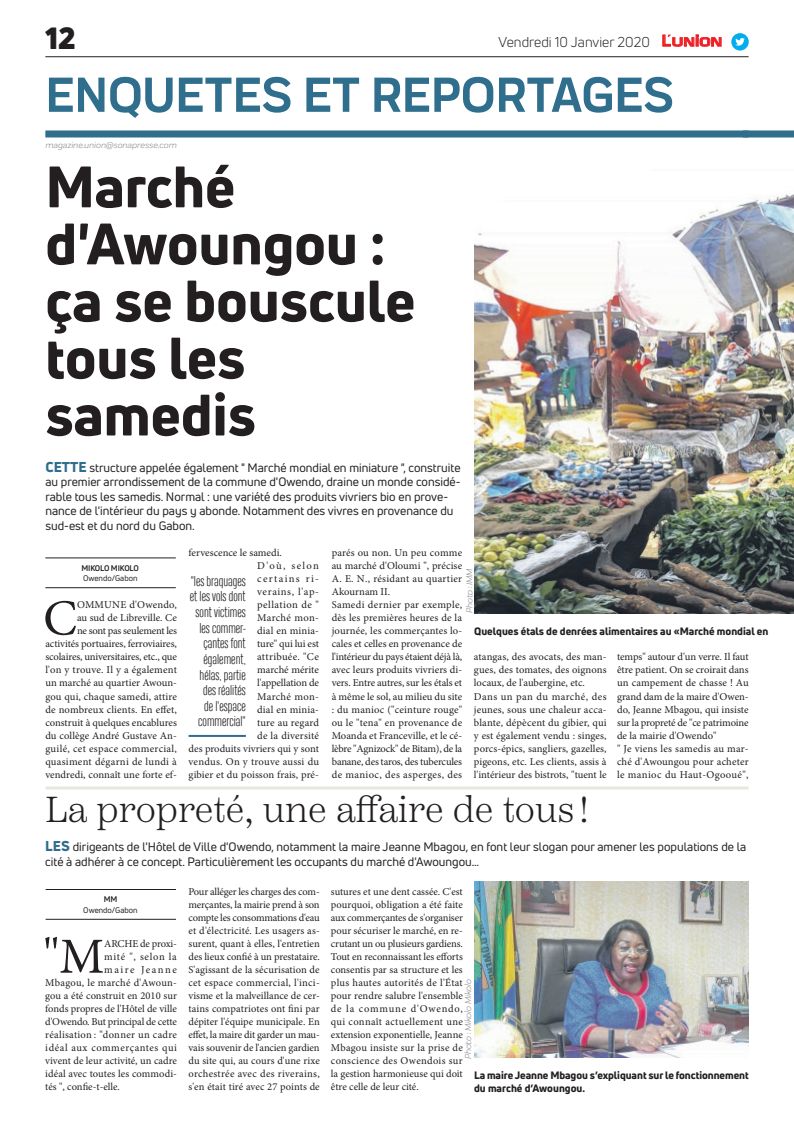
<style>
.page{position:relative;width:794px;height:1129px;background:#fff}
.page>*{position:absolute;margin:0;border:0;box-sizing:border-box;transform-origin:0 0}
.t1{font:800 57px/57px "Uni Neue";color:#231f20}
.t2{font:700 51px "Praktika";color:#2f6e8c}
.t3{font:50.5px "Minion Pro";color:#231f20}
.t4{font:300 36px "Scotch Text";color:#231f20}
.t5{font:900 30px "Uni Neue";color:#231f20}
.t6{font:14px "Uni Neue";color:#231f20}
.t7{font:300 13px/15.6px "Heading Compressed Pro";color:#231f20;text-align:right}
.t8{font:12px/14.4px "Uni Neue";color:#231f20}
.t9{font:10.5px/13px "Minion Pro";letter-spacing:.005em;color:#231f20}
.t10{font:800 10.5px/12.6px "Uni Neue";color:#231f20}
.t11{font:10.5px "Minion Pro";letter-spacing:-.015em;color:#231f20}
.t12{font:10.5px "Minion Pro";letter-spacing:.025em;color:#231f20}
.t13{font:10.5px "Minion Pro";letter-spacing:.05em;color:#231f20}
.t14{font:10.5px "Minion Pro";letter-spacing:.03em;color:#231f20}
.t15{font:10.5px "Minion Pro";letter-spacing:.065em;color:#231f20}
.t16{font:10.5px "Minion Pro";letter-spacing:.04em;color:#231f20}
.t17{font:10.5px "Minion Pro";letter-spacing:.125em;color:#231f20}
.t18{font:10.5px "Minion Pro";letter-spacing:.145em;color:#231f20}
.t19{font:italic 9px "Praktika";color:#818386}
.t20{font:8px "Uni Neue";color:#231f20}
.t21{font:700 8px "Uni Neue";letter-spacing:-.02em;color:#231f20}
.s1{font-family:"Eurostile";font-weight:600;font-size:14.9px;color:#ee1d23}
.s2{font-family:"Eurostile";font-weight:600;font-size:11.4px;color:#ee1d23}
.s3{font-weight:800;font-size:14px;color:#2f6e8c}
</style>
<div class="page">
<hr style="left:45px;top:56px;width:703px;height:1px;background:#231f20">
<div style="left:45px;top:130px;width:703px;height:7px;background:#2f6e8c"></div>
<div style="left:743px;top:130px;width:51px;height:7px;background:#2f6e8c"></div>
<svg style="left:662px;top:34px;width:60px;height:13px"></svg>
<div style="left:731px;top:33px;width:17px;height:18px;background:#00aeef;border-radius:50%"></div>
<svg style="left:735px;top:38px;width:10px;height:8px"></svg>
<hr style="left:189px;top:734px;width:57px;height:2px;background:#2f6e8c">
<hr style="left:45px;top:587px;width:131px;height:1px;background:#231f20">
<hr style="left:45px;top:557px;width:131px;height:1px;background:#231f20">
<hr style="left:46px;top:918px;width:130px;height:1px;background:#231f20">
<hr style="left:46px;top:889px;width:130px;height:1px;background:#231f20">
<img style="left:474px;top:881px;width:274px;height:175px">
<img style="left:474px;top:194px;width:320px;height:419px">
<hr style="left:46px;top:786px;width:702px;height:3px;background:#e7e8e2">
<h3 class="t5" style="left:45px;top:17px;width:32px">12</h3>
<h3 class="t6" style="left:498px;top:33px;width:225px">Vendredi 10 Janvier 2020 <span class="s1">L</span><span class="s2">UNION</span></h3>
<h2 class="t2" style="left:45px;top:54px;width:630px">ENQUETES ET REPORTAGES</h2>
<p class="t19" style="left:45px;top:139px;width:133px">magazine.union@sonapresse.com</p>
<h1 class="t1" style="left:45px;top:157px;width:371px">Marché d'Awoungou : ça se bouscule tous les samedis</h1>
<p class="t8" style="left:45px;top:460px;width:417px"><span class="s3">CETTE</span> structure appelée également " Marché mondial en miniature ", construite au premier arrondissement de la commune d'Owendo, draine un monde considé&shy;rable tous les samedis. Normal : une variété des produits vivriers bio en prove&shy;nance de l'intérieur du pays y abonde. Notamment des vivres en provenance du sud-est et du nord du Gabon.</p>
<p class="t21" style="left:82px;top:563px;width:59px">MIKOLO MIKOLO</p>
<p class="t20" style="left:83px;top:573px;width:56px">Owendo/Gabon</p>
<h3 class="t3" style="left:43px;top:584px;width:35px">C</h3>
<p class="t9" style="left:45px;top:598px;width:133px;text-align:right">OMMUNE d'Owendo,<br>au sud de Libreville. Ce<br>ne sont pas seulement les activités portuaires, ferroviaires, scolaires, universitaires, etc., que l'on y trouve. Il y a également un marché au quartier Awoun&shy;gou qui, chaque samedi, attire de nombreux clients. En effet, construit à quelques encablures du collège André Gustave An&shy;guilé, cet espace commercial, quasiment dégarni de lundi à vendredi, connaît une forte ef-</p>
<p class="t9" style="left:189px;top:546px;width:95px">fervescence le samedi.</p>
<p class="t9" style="left:257px;top:559px;width:63px">D'où, selon</p>
<p class="t17" style="left:257px;top:572px;width:63px">certains ri-</p>
<p class="t13" style="left:257px;top:585px;width:63px">verains, l'ap-</p>
<p class="t16" style="left:257px;top:598px;width:63px">pellation de "</p>
<p class="t12" style="left:257px;top:611px;width:63px">Marché mon-</p>
<p class="t9" style="left:257px;top:624px;width:63px">dial en minia-</p>
<p class="t11" style="left:257px;top:637px;width:63px">ture" qui lui est</p>
<p class="t14" style="left:257px;top:650px;width:63px">attribuée. "Ce</p>
<p class="t9" style="left:257px;top:663px;width:63px">marché mérite</p>
<p class="t11" style="left:257px;top:676px;width:63px">l'appellation de</p>
<p class="t12" style="left:257px;top:689px;width:63px">Marché mon-</p>
<p class="t9" style="left:257px;top:702px;width:63px">dial en minia-</p>
<p class="t9" style="left:257px;top:715px;width:63px">ture au regard</p>
<p class="t9" style="left:257px;top:728px;width:63px">de la diversité</p>
<p class="t9" style="left:189px;top:741px;width:132px">des produits vivriers qui y sont</p>
<p class="t9" style="left:189px;top:754px;width:132px">vendus. On y trouve aussi du</p>
<p class="t9" style="left:189px;top:767px;width:132px">gibier et du poisson frais, pré-</p>
<p class="t7" style="left:190px;top:574px;width:58px">"les braquages et les vols dont sont victimes les commer&shy;çantes font également, hélas, partie des réalités<br>de l'espace commercial"</p>
<p class="t9" style="left:332px;top:546px;width:132px">parés ou non. Un peu comme au marché d'Oloumi ", précise<br>A. E. N., résidant au quartier<br>Akournam II.<br>Samedi dernier par exemple, dès les premières heures de la journée, les commerçantes lo&shy;cales et celles en provenance de l'intérieur du pays étaient déjà là, avec leurs produits vivriers di&shy;vers. Entre autres, sur les étals et à même le sol, au milieu du site : du manioc ("ceinture rouge" ou le "tena" en provenance de<br>Moanda et Franceville, et le cé&shy;lèbre "Agnizock" de Bitam), de la banane, des taros, des tubercules de manioc, des asperges, des</p>
<p class="t19" style="left:463px;top:613px;width:46px;rotate:-90deg">Photo : IMM</p>
<p class="t10" style="left:474px;top:625px;width:296px">Quelques étals de denrées alimentaires au «Marché mondial en</p>
<p class="t9" style="left:474px;top:650px;width:134px">atangas, des avocats, des man&shy;gues, des tomates, des oignons locaux, de l'aubergine, etc.<br>Dans un pan du marché, des jeunes, sous une chaleur acca&shy;blante, dépècent du gibier, qui y est également vendu : singes, porcs-épics, sangliers, gazelles, pigeons, etc. Les clients, assis à l'intérieur des bistrots, "tuent le</p>
<p class="t9" style="left:617px;top:650px;width:133px">temps" autour d'un verre. Il faut être patient. On se croirait dans un campement de chasse ! Au grand dam de la maire d'Owen&shy;do, Jeanne Mbagou, qui insiste sur la propreté de "ce patrimoine de la mairie d'Owendo"<br>" Je viens les samedis au mar&shy;ché d'Awoungou pour acheter le manioc du Haut-Ogooué",</p>
<h3 class="t4" style="left:45px;top:788px;width:545px">La propreté, une affaire de tous !</h3>
<p class="t8" style="left:45px;top:839px;width:702px"><span class="s3">LES</span> dirigeants de l'Hôtel de Ville d'Owendo, notamment la maire Jeanne Mbagou, en font leur slogan pour amener les populations de la cité à adhérer à ce concept. Particulièrement les occupants du marché d'Awoungou…</p>
<p class="t21" style="left:104px;top:894px;width:15px">MM</p>
<p class="t20" style="left:83px;top:904px;width:56px">Owendo/Gabon</p>
<h3 class="t3" style="left:43px;top:922px;width:63px">"M</h3>
<p class="t11" style="left:104px;top:936px;width:74px">ARCHE de proxi-</p>
<p class="t15" style="left:104px;top:949px;width:74px">mité ", selon la</p>
<p class="t18" style="left:104px;top:962px;width:74px">maire Jeanne</p>
<p class="t9" style="left:45px;top:975px;width:133px">Mbagou, le marché d'Awoun-</p>
<p class="t9" style="left:45px;top:988px;width:133px">gou a été construit en 2010 sur</p>
<p class="t9" style="left:45px;top:1001px;width:133px">fonds propres de l'Hôtel de ville</p>
<p class="t11" style="left:45px;top:1014px;width:133px">d'Owendo. But principal de cette</p>
<p class="t12" style="left:45px;top:1027px;width:133px">réalisation : "donner un cadre</p>
<p class="t13" style="left:45px;top:1040px;width:133px">idéal aux commerçantes qui</p>
<p class="t9" style="left:45px;top:1053px;width:133px">vivent de leur activité, un cadre</p>
<p class="t9" style="left:45px;top:1066px;width:133px">idéal avec toutes les commodi-</p>
<p class="t9" style="left:45px;top:1079px;width:76px">tés ", confie-t-elle.</p>
<p class="t9" style="left:188px;top:884px;width:133px;text-align:justify">Pour alléger les charges des com&shy;merçantes, la mairie prend à son compte les consommations d'eau et d'électricité. Les usagers as&shy;surent, quant à elles, l'entretien des lieux confié à un prestataire.<br>S'agissant de la sécurisation de cet espace commercial, l'inci&shy;visme et la malveillance de cer&shy;tains compatriotes ont fini par dépiter l'équipe municipale. En effet, la maire dit garder un mau&shy;vais souvenir de l'ancien gardien du site qui, au cours d'une rixe orchestrée avec des riverains, s'en était tiré avec 27 points de</p>
<p class="t9" style="left:331px;top:884px;width:133px;text-align:justify">sutures et une dent cassée. C'est pourquoi, obligation a été faite aux commerçantes de s'organiser pour sécuriser le marché, en re&shy;crutant un ou plusieurs gardiens.<br>Tout en reconnaissant les efforts consentis par sa structure et les plus hautes autorités de l'État pour rendre salubre l'ensemble de la commune d'Owendo, qui connaît actuellement une extension exponentielle, Jeanne Mbagou insiste sur la prise de conscience des Owendois sur la gestion harmonieuse qui doit être celle de leur cité.</p>
<p class="t19" style="left:462px;top:1059px;width:82px;rotate:-90deg">Photo : Mikolo Mikolo</p>
<p class="t10" style="left:474px;top:1068px;width:276px">La maire Jeanne Mbagou s’expliquant sur le fonctionnement du marché d’Awoungou.</p>
</div>
